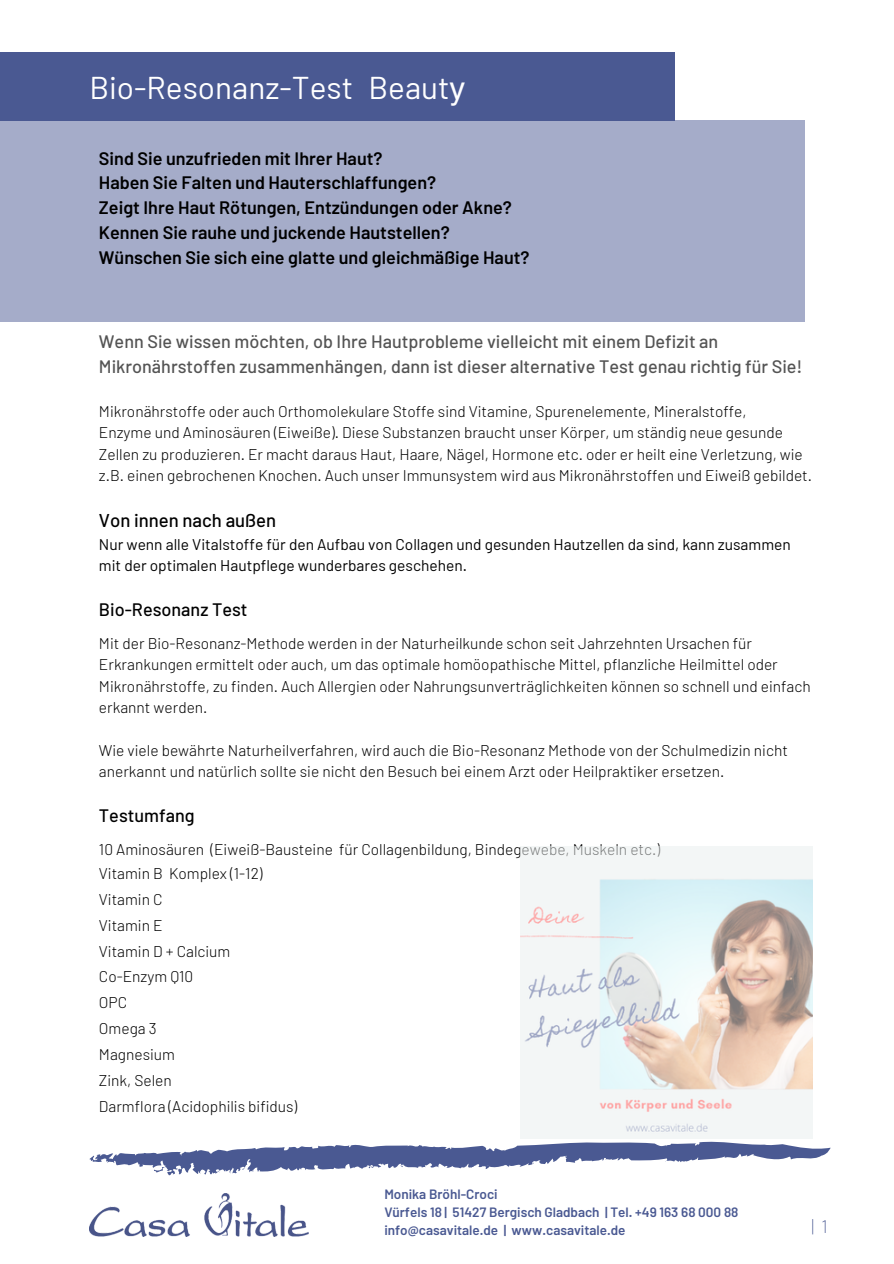
<style>
.page{position:relative;width:894px;height:1264px;background:#fff}
.page>*{position:absolute;margin:0;border:0;box-sizing:border-box;transform-origin:0 0}
.t1{font:31.5px "Barlow";color:#fff}
.t2{font:500 18.45px "Barlow";color:#000}
.t3{font:600 18px "Barlow";color:#000}
.t4{font:500 18px/24.8px "Barlow";color:#545454}
.t5{font:500 18px "Barlow";color:#000}
.t6{font:200 18px "Barlow";color:#4a5992}
.t7{font:300 15.45px/21.5px "Barlow";color:#000}
.t8{font:15.45px/21.5px "Barlow";color:#000}
.t9{font:600 13.5px "Barlow";color:#4a5992}
.s1{font-family:"Helvetica"}
</style>
<div class="page">
<svg style="left:89px;top:1141px;width:741px;height:34px"></svg>
<img style="left:89px;top:1193px;width:219px;height:43px">
<div style="left:0;top:52px;width:674px;height:69px;background:#4a5992"></div>
<div style="left:0;top:120px;width:804px;height:202px;background:#a5acc9"></div>
<img style="left:520px;top:846px;width:291px;height:292px">
<h1 class="t1" style="left:89px;top:67px;width:377px">Bio-Resonanz-Test Beaut<span class="s1">y</span></h1>
<p class="t3" style="left:99px;top:147px;width:285px">Sind Sie unzufrieden mit Ihrer Haut?</p>
<p class="t3" style="left:99px;top:171px;width:338px">Haben Sie Falten und Hauterschlaffungen?</p>
<p class="t3" style="left:99px;top:196px;width:414px">Zeigt Ihre Haut Rötungen, Entzündungen oder Akne?</p>
<p class="t3" style="left:99px;top:221px;width:352px">Kennen Sie rauhe und juckende Hautstellen?</p>
<p class="t3" style="left:99px;top:246px;width:432px">Wünschen Sie sich eine glatte und gleichmäßige Haut?</p>
<p class="t4" style="left:99px;top:328px;width:705px">Wenn Sie wissen möchten, ob Ihre Hautprobleme vielleicht mit einem Defizit an<br>Mikronährstoffen zusammenhängen, dann ist dieser alternative Test genau richtig für Sie!</p>
<p class="t7" style="left:99px;top:400px;width:649px">Mikronährstoffe oder auch Orthomolekulare Stoffe sind Vitamine, Spurenelemente, Mineralstoffe,</p>
<p class="t7" style="left:99px;top:421px;width:714px">Enzyme und Aminosäuren (Eiweiße). Diese Substanzen braucht unser Körper, um ständig neue gesunde<br>Zellen zu produzieren. Er macht daraus Haut, Haare, Nägel, Hormone etc. oder er heilt eine Verletzung, wie z.B. einen gebrochenen Knochen. Auch unser Immunsystem wird aus Mikronährstoffen und Eiweiß gebildet.</p>
<p class="t2" style="left:99px;top:509px;width:179px">Von innen nach außen</p>
<p class="t8" style="left:99px;top:533px;width:693px">Nur wenn alle Vitalstoffe für den Aufbau von Collagen und gesunden Hautzellen da sind, kann zusammen mit der optimalen Hautpflege wunderbares geschehen.</p>
<p class="t5" style="left:99px;top:598px;width:150px">Bio-Resonanz Test</p>
<p class="t7" style="left:99px;top:632px;width:713px">Mit der Bio-Resonanz-Methode werden in der Naturheilkunde schon seit Jahrzehnten Ursachen für Erkrankungen ermittelt oder auch, um das optimale homöopathische Mittel, pflanzliche Heilmittel oder Mikronährstoffe, zu finden. Auch Allergien oder Nahrungsunverträglichkeiten können so schnell und einfach erkannt werden.</p>
<p class="t7" style="left:99px;top:739px;width:690px">Wie viele bewährte Naturheilverfahren, wird auch die Bio-Resonanz Methode von der Schulmedizin nicht anerkannt und natürlich sollte sie nicht den Besuch bei einem Arzt oder Heilpraktiker ersetzen.</p>
<p class="t5" style="left:99px;top:804px;width:97px">Testumfang</p>
<p class="t7" style="left:99px;top:838px;width:562px">10 Aminosäuren (Eiweiß-Bausteine für Collagenbildung, Bindegewebe, Muskeln etc.)</p>
<p class="t7" style="left:99px;top:861px;width:165px">Vitamin B Komplex (1-12)</p>
<p class="t7" style="left:99px;top:887px;width:65px">Vitamin C</p>
<p class="t7" style="left:99px;top:913px;width:65px">Vitamin E</p>
<p class="t7" style="left:99px;top:939px;width:133px">Vitamin D + Calcium</p>
<p class="t7" style="left:99px;top:965px;width:96px">Co-Enzym Q10</p>
<p class="t7" style="left:99px;top:991px;width:30px">OPC</p>
<p class="t7" style="left:99px;top:1017px;width:59px">Omega 3</p>
<p class="t7" style="left:99px;top:1043px;width:77px">Magnesium</p>
<p class="t7" style="left:99px;top:1069px;width:74px">Zink, Selen</p>
<p class="t7" style="left:99px;top:1095px;width:200px">Darmflora (Acidophilis bifidus)</p>
<p class="t9" style="left:384px;top:1185px;width:115px">Monika Bröhl-Croci</p>
<p class="t9" style="left:384px;top:1203px;width:355px">Vürfels 18 | 51427 Bergisch Gladbach | Tel. +49 163 68 000 88</p>
<p class="t9" style="left:384px;top:1221px;width:243px">info@casavitale.de | www.casavitale.de</p>
<p class="t6" style="left:811px;top:1214px;width:18px">| 1</p>
</div>
